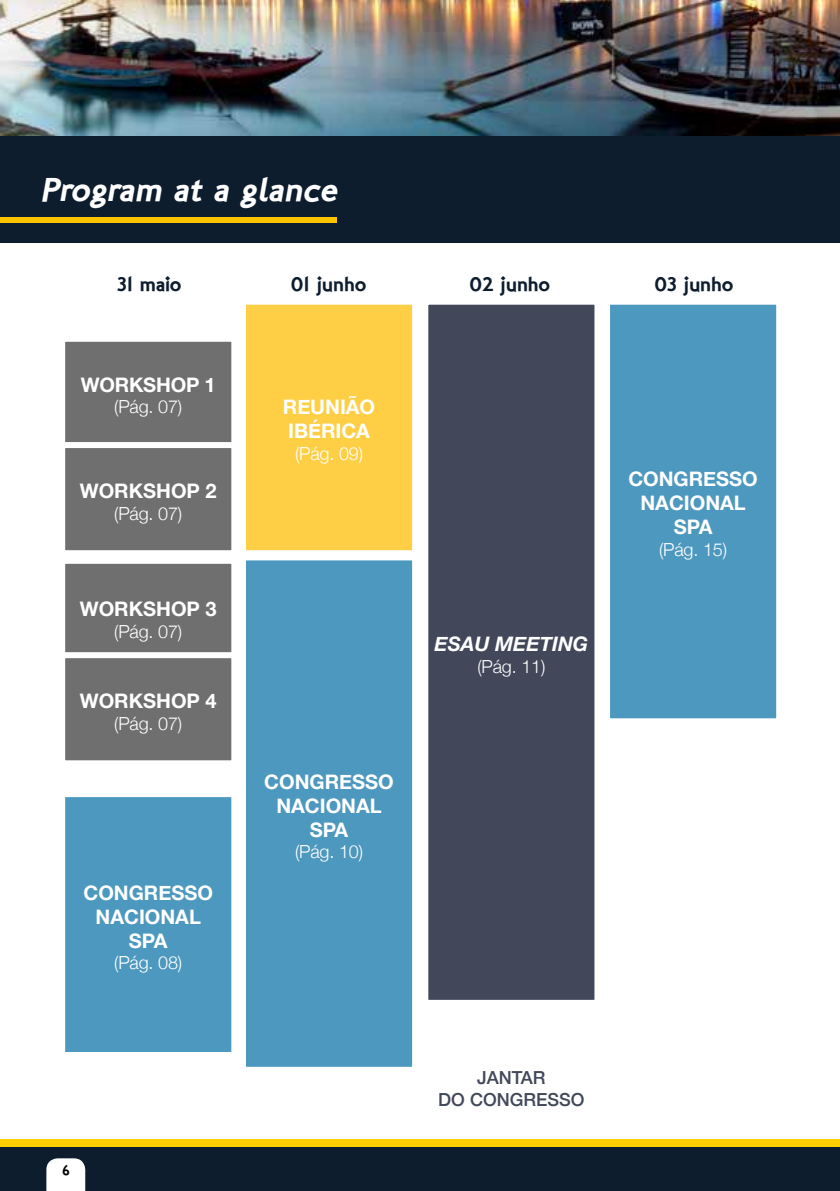
<style>
.page{position:relative;width:840px;height:1191px;background:#fff}
.page>*{position:absolute;margin:0;border:0;box-sizing:border-box;transform-origin:0 0}
.t1{font:italic 33.6px "London Two";color:#fff}
.t2{font:700 20px/24px "Helvetica Neue";color:#fff;text-align:center}
.t3{font:20px "London Two";color:#0e1d2d}
.t4{font:italic 700 20px "Helvetica Neue";color:#fff}
.t5{font:300 18px "Helvetica Neue";letter-spacing:-.01em;color:#fff}
.t6{font:500 18px/21.6px "Helvetica Neue";color:#42485a;text-align:center}
.t7{font:14px "London Two";color:#000}
</style>
<div class="page">
<div style="left:0;top:1138px;width:839px;height:53px;background:#ffcf02"></div>
<div style="left:0;top:1147px;width:839px;height:44px;background:#0e1d2d"></div>
<svg style="left:46px;top:1158px;width:39px;height:33px"></svg>
<div style="left:62px;top:339px;width:172px;height:108px;background:#706f6f"></div>
<div style="left:59px;top:336px;width:178px;height:114px;border:6px solid #fff"></div>
<div style="left:62px;top:445px;width:172px;height:108px;background:#706f6f"></div>
<div style="left:59px;top:442px;width:178px;height:114px;border:6px solid #fff"></div>
<div style="left:62px;top:561px;width:172px;height:112px;background:#706f6f"></div>
<div style="left:59px;top:558px;width:178px;height:118px;border:6px solid #fff"></div>
<div style="left:62px;top:655px;width:172px;height:108px;background:#706f6f"></div>
<div style="left:59px;top:652px;width:178px;height:114px;border:6px solid #fff"></div>
<div style="left:62px;top:794px;width:172px;height:261px;background:#4d98be"></div>
<div style="left:59px;top:791px;width:178px;height:267px;border:6px solid #fff"></div>
<div style="left:243px;top:557px;width:172px;height:512px;background:#4d98be"></div>
<div style="left:240px;top:554px;width:178px;height:518px;border:6px solid #fff"></div>
<div style="left:606px;top:302px;width:172px;height:419px;background:#4d98be"></div>
<div style="left:603px;top:299px;width:178px;height:425px;border:6px solid #fff"></div>
<div style="left:425px;top:302px;width:172px;height:700px;background:#42485a"></div>
<div style="left:422px;top:299px;width:178px;height:706px;border:6px solid #fff"></div>
<div style="left:243px;top:302px;width:172px;height:251px;background:#fecf44"></div>
<div style="left:240px;top:299px;width:178px;height:257px;border:6px solid #fff"></div>
<img style="left:0;top:0;width:839px;height:136px">
<div style="left:0;top:136px;width:839px;height:107px;background:#0e1d2d"></div>
<div style="left:0;top:217px;width:337px;height:6px;background:#fdc300"></div>
<h1 class="t1" style="left:40px;top:168px;width:306px">Program at a glance</h1>
<p class="t3" style="left:117px;top:271px;width:66px">31 maio</p>
<p class="t3" style="left:291px;top:271px;width:77px">01 junho</p>
<p class="t3" style="left:469px;top:271px;width:82px">02 junho</p>
<p class="t3" style="left:654px;top:271px;width:81px">03 junho</p>
<p class="t2" style="left:81px;top:373px;width:136px">WORKSHOP 1</p>
<p class="t5" style="left:114px;top:392px;width:69px">(Pág. 07)</p>
<p class="t2" style="left:80px;top:479px;width:138px">WORKSHOP 2</p>
<p class="t5" style="left:114px;top:499px;width:69px">(Pág. 07)</p>
<p class="t2" style="left:80px;top:597px;width:138px">WORKSHOP 3</p>
<p class="t5" style="left:114px;top:616px;width:69px">(Pág. 07)</p>
<p class="t2" style="left:80px;top:689px;width:138px">WORKSHOP 4</p>
<p class="t5" style="left:114px;top:709px;width:69px">(Pág. 07)</p>
<p class="t2" style="left:83px;top:881px;width:131px">CONGRESSO<br>NACIONAL<br>SPA</p>
<p class="t5" style="left:114px;top:948px;width:69px">(Pág. 08)</p>
<p class="t7" style="left:62px;top:1161px;width:9px">6</p>
<p class="t2" style="left:283px;top:396px;width:94px;text-align:left">REUNIÃO<br>IBÉRICA</p>
<p class="t5" style="left:295px;top:439px;width:69px">(Pág. 09)</p>
<p class="t2" style="left:264px;top:770px;width:131px">CONGRESSO<br>NACIONAL<br>SPA</p>
<p class="t5" style="left:295px;top:837px;width:69px">(Pág. 10)</p>
<p class="t4" style="left:434px;top:628px;width:155px">ESAU MEETING</p>
<p class="t5" style="left:477px;top:652px;width:69px">(Pág. 11)</p>
<p class="t2" style="left:628px;top:468px;width:131px">CONGRESSO<br>NACIONAL<br>SPA</p>
<p class="t5" style="left:658px;top:535px;width:69px">(Pág. 15)</p>
<p class="t6" style="left:438px;top:1066px;width:148px">JANTAR<br>DO CONGRESSO</p>
</div>
